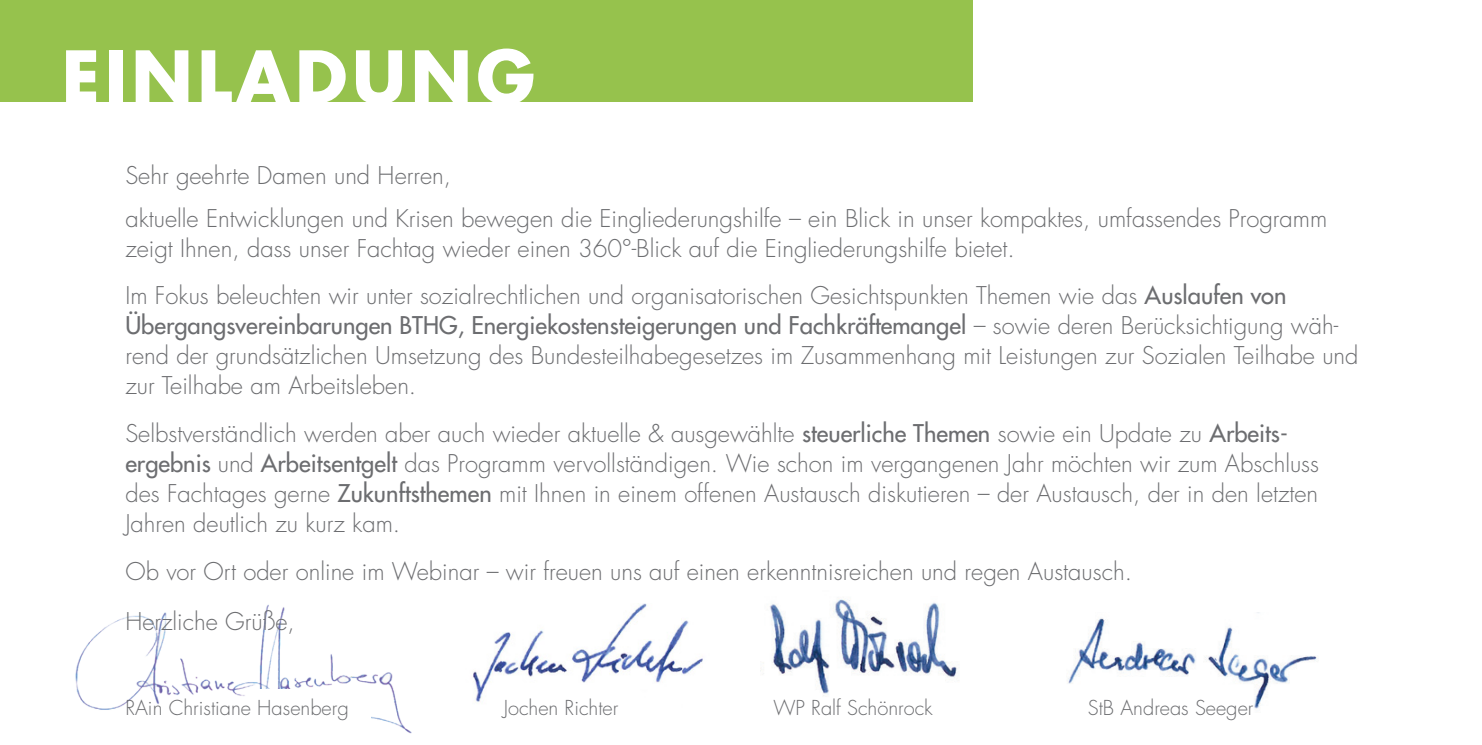
<style>
.page{position:relative;width:1482px;height:745px;background:#fff}
.page>*{position:absolute;margin:0;border:0;box-sizing:border-box;transform-origin:0 0}
.t1{font:700 70px "Futura Std";letter-spacing:.06em;color:#fff}
.t2{font:300 23.75px/30px "Futura Std";color:#6c6d70}
.t3{font:300 20px "Futura Std";color:#6c6d70}
.s1{font-weight:500}
</style>
<div class="page">
<img style="left:760px;top:599px;width:198px;height:97px">
<img style="left:473px;top:603px;width:230px;height:99px">
<img style="left:75px;top:604px;width:337px;height:130px">
<div style="left:254px;top:689px;width:117px;height:42px;background:#fff"></div>
<div style="left:0;top:0;width:972px;height:102px;background:#96c24d"></div>
<img style="left:1068px;top:612px;width:249px;height:97px">
<h1 class="t1" style="left:62px;top:30px;width:475px">EINLADUNG</h1>
<p class="t2" style="left:125px;top:155px;width:1203px;line-height:42.5px">Sehr geehrte Damen und Herren,<br>aktuelle Entwicklungen und Krisen bewegen die Eingliederungshilfe – ein Blick in unser kompaktes, umfassendes Programm</p>
<p class="t2" style="left:125px;top:225px;width:1162px;line-height:47.5px">zeigt Ihnen, dass unser Fachtag wieder einen 360°-Blick auf die Eingliederungshilfe bietet.<br>Im Fokus beleuchten wir unter sozialrechtlichen und organisatorischen Gesichtspunkten Themen wie das <span class="s1">Auslaufen von</span></p>
<p class="t2" style="left:125px;top:311px;width:1234px"><span class="s1">Übergangsvereinbarungen BTHG, Energiekostensteigerungen und Fachkräftemangel</span> – sowie deren Berücksichtigung wäh&shy;rend der grundsätzlichen Umsetzung des Bundesteilhabegesetzes im Zusammenhang mit Leistungen zur Sozialen Teilhabe und zur Teilhabe am Arbeitsleben.</p>
<p class="t2" style="left:125px;top:419px;width:1195px">Selbstverständlich werden aber auch wieder aktuelle &amp; ausgewählte <span class="s1">steuerliche Themen</span> sowie ein Update zu <span class="s1">Arbeits&shy;ergebnis</span> und <span class="s1">Arbeitsentgelt</span> das Programm vervollständigen. Wie schon im vergangenen Jahr möchten wir zum Abschluss des Fachtages gerne <span class="s1">Zukunftsthemen</span> mit Ihnen in einem offenen Austausch diskutieren – der Austausch, der in den letzten Jahren deutlich zu kurz kam.</p>
<p class="t2" style="left:125px;top:546px;width:1008px;line-height:50px">Ob vor Ort oder online im Webinar – wir freuen uns auf einen erkenntnisreichen und regen Austausch.<br>Herzliche Grüße,</p>
<p class="t3" style="left:125px;top:695px;width:225px">RAin Christiane Hasenberg</p>
<p class="t3" style="left:503px;top:695px;width:116px">Jochen Richter</p>
<p class="t3" style="left:773px;top:695px;width:161px">WP Ralf Schönrock</p>
<p class="t3" style="left:1087px;top:695px;width:167px">StB Andreas Seeger</p>
</div>
